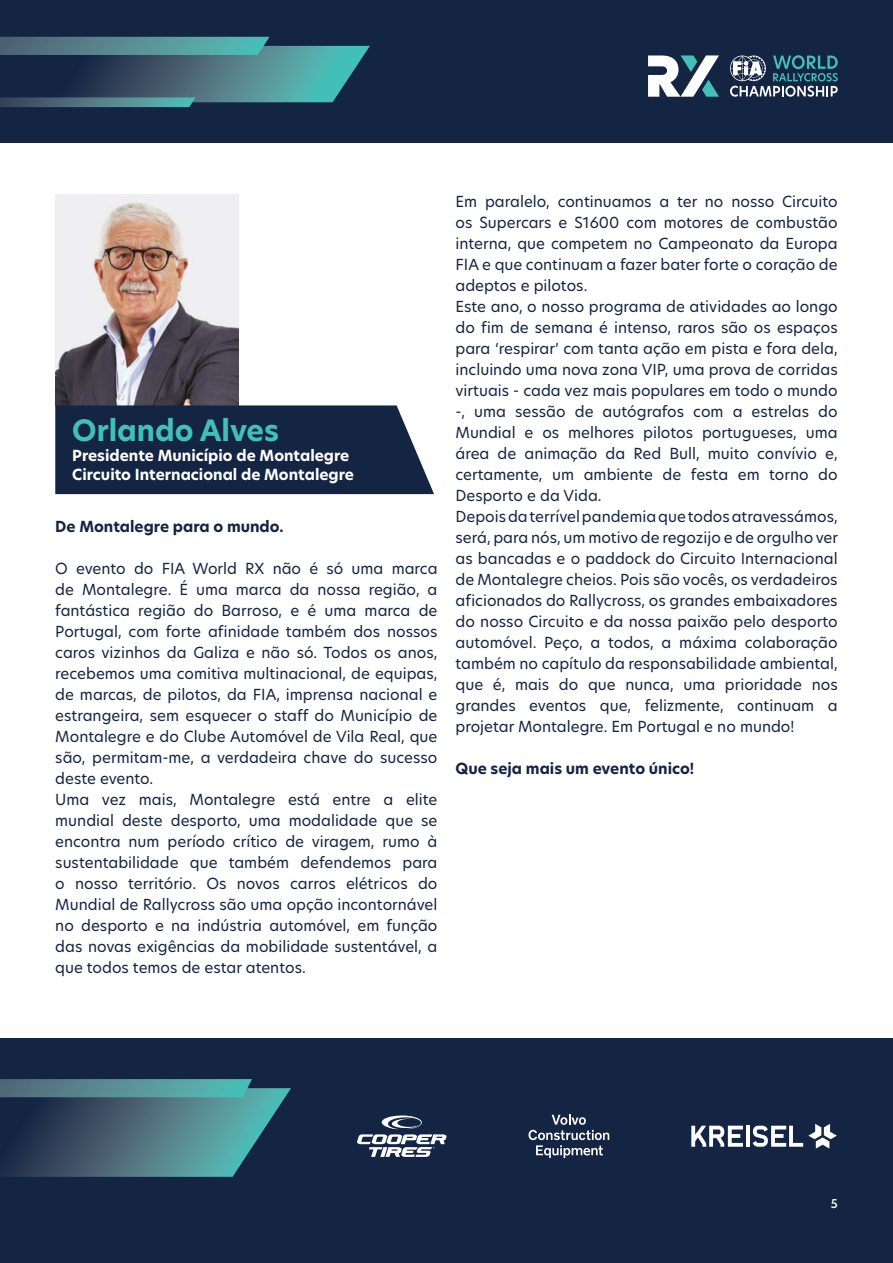
<style>
.page{position:relative;width:893px;height:1263px;background:#fff}
.page>*{position:absolute;margin:0;border:0;box-sizing:border-box;transform-origin:0 0}
.t1{font:700 28.8px "Hero New";color:#42c0b8}
.t2{font:15px/21px "Hero New";color:#142544}
.t3{font:700 15px/19.5px "Hero New";color:#fff}
.t4{font:700 15px "Hero New";color:#142544}
.t5{font:500 12px "Hero New";color:#fff}
</style>
<div class="page">
<div style="left:0;top:0;width:893px;height:143px;background:#142544"></div>
<div style="left:0;top:1038px;width:893px;height:225px;background:#142544"></div>
<svg style="left:0;top:37px;width:370px;height:70px"></svg>
<svg style="left:0;top:1079px;width:291px;height:98px"></svg>
<svg style="left:648px;top:55px;width:71px;height:42px"></svg>
<svg style="left:730px;top:55px;width:108px;height:42px"></svg>
<img style="left:55px;top:194px;width:184px;height:211px">
<div style="left:55px;top:405px;width:379px;height:89px;background:#142544"></div>
<svg style="left:357px;top:1115px;width:90px;height:42px"></svg>
<svg style="left:528px;top:1114px;width:82px;height:44px"></svg>
<svg style="left:691px;top:1124px;width:146px;height:25px"></svg>
<h1 class="t1" style="left:72px;top:411px;width:208px">Orlando Alves</h1>
<p class="t3" style="left:72px;top:445px;width:283px">Presidente Município de Montalegre<br>Circuito Internacional de Montalegre</p>
<p class="t4" style="left:55px;top:517px;width:230px">De Montalegre para o mundo.</p>
<p class="t2" style="left:55px;top:558px;width:384px">O evento do FIA World RX não é só uma marca de Montalegre. É uma marca da nossa região, a fantástica região do Barroso, e é uma marca de Portugal, com forte afinidade também dos nossos caros vizinhos da Galiza e não só. Todos os anos, recebemos uma comitiva multinacional, de equipas, de marcas, de pilotos, da FIA, imprensa nacional e estrangeira, sem esquecer o staff do Município de Montalegre e do Clube Automóvel de Vila Real, que são, permitam-me, a verdadeira chave do sucesso deste evento.<br>Uma vez mais, Montalegre está entre a elite mundial deste desporto, uma modalidade que se encontra num período crítico de viragem, rumo à sustentabilidade que também defendemos para o nosso território. Os novos carros elétricos do Mundial de Rallycross são uma opção incontornável no desporto e na indústria automóvel, em função das novas exigências da mobilidade sustentável, a que todos temos de estar atentos.</p>
<p class="t2" style="left:455px;top:191px;width:384px">Em paralelo, continuamos a ter no nosso Circuito os Supercars e S1600 com motores de combustão interna, que competem no Campeonato da Europa FIA e que continuam a fazer bater forte o coração de adeptos e pilotos.<br>Este ano, o nosso programa de atividades ao longo do fim de semana é intenso, raros são os espaços para ‘respirar’ com tanta ação em pista e fora dela, incluindo uma nova zona VIP, uma prova de corridas virtuais - cada vez mais populares em todo o mundo -, uma sessão de autógrafos com a estrelas do Mundial e os melhores pilotos portugueses, uma área de animação da Red Bull, muito convívio e, certamente, um ambiente de festa em torno do Desporto e da Vida.<br>Depois da terrível pandemia que todos atravessámos, será, para nós, um motivo de regozijo e de orgulho ver as bancadas e o paddock do Circuito Internacional de Montalegre cheios. Pois são vocês, os verdadeiros aficionados do Rallycross, os grandes embaixadores do nosso Circuito e da nossa paixão pelo desporto automóvel. Peço, a todos, a máxima colaboração também no capítulo da responsabilidade ambiental, que é, mais do que nunca, uma prioridade nos grandes eventos que, felizmente, continuam a projetar Montalegre. Em Portugal e no mundo!</p>
<p class="t4" style="left:455px;top:758px;width:240px">Que seja mais um evento único!</p>
<p class="t5" style="left:831px;top:1195px;width:8px">5</p>
</div>
